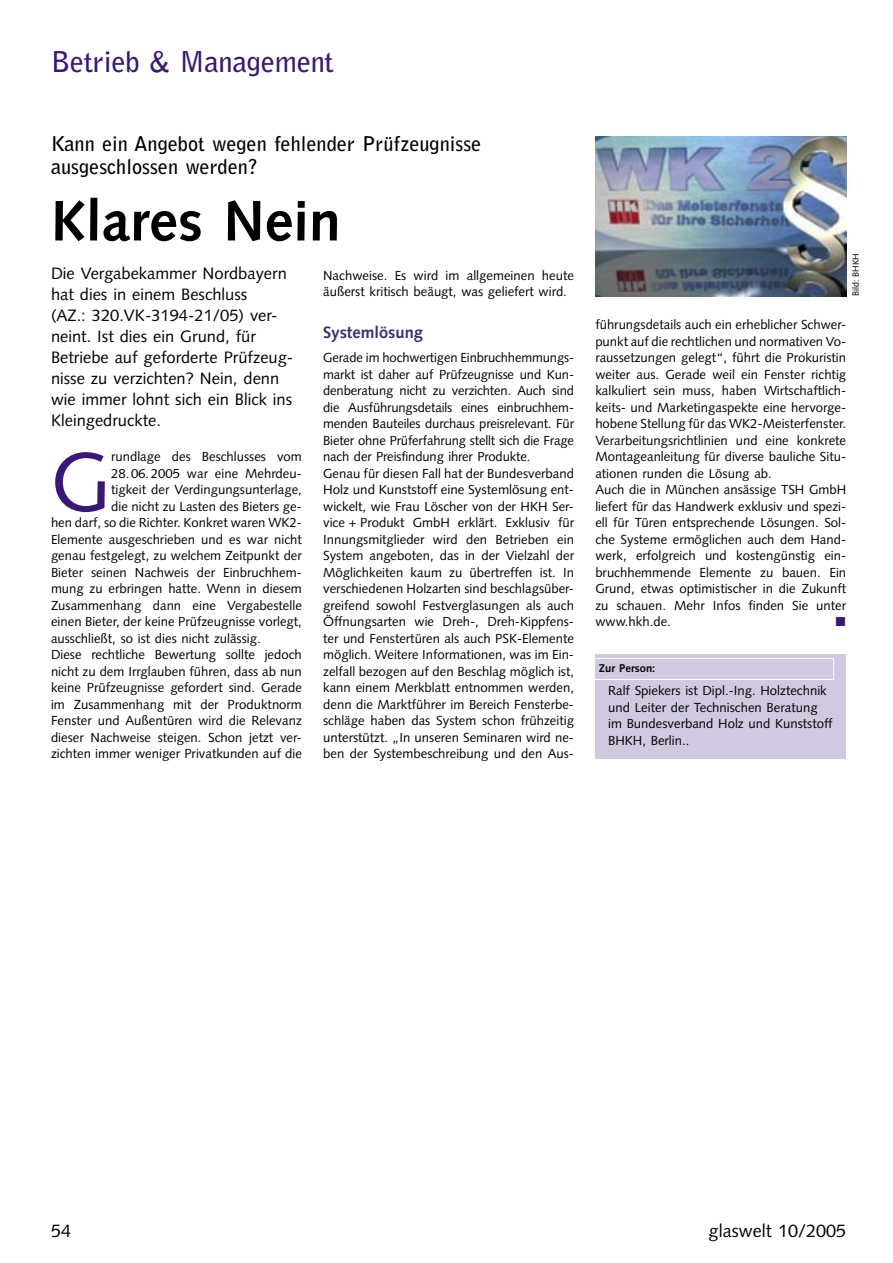
<style>
.page{position:relative;width:893px;height:1263px;background:#fff}
.page>*{position:absolute;margin:0;border:0;box-sizing:border-box;transform-origin:0 0}
.GW_Grundtext_mit_Initial{font:83.25px "Syntax LT Std";color:#381778}
.GW_Headline_38p{font:700 57px "Syntax LT Std";color:#000}
.GW_Rubriken{font:700 28.5px "Bell Gothic Std";letter-spacing:-.01em;color:#381778}
.GW_DZ_schwarz{font:700 20.25px/23.2px "Bell Gothic Std";color:#000}
.t1{font:18px "Syntax LT Std";color:#000}
.GW_Vorspann_11_14{font:16.5px/21px "Syntax LT Std";color:#000}
.GW_Zwischenüberschrift_11_14{font:700 16.5px "Syntax LT Std";color:#392e7a}
.GW_Grundtext_8_75_11{font:13.2px/16.5px "Syntax LT Std";color:#000;text-align:justify}
.GW_Grundtext_mit_Initial-2{font:13.2px "Syntax LT Std";color:#000}
.GW_Infokasten_Überschrift{font:700 11.25px "Syntax LT Std";color:#000}
.GW_Bildvermerk{font:9px "Syntax LT Std";color:#000}
</style>
<div class="page">
<img style="left:595px;top:136px;width:251px;height:160px">
<div style="left:595px;top:654px;width:251px;height:104px;background:#d0c9e0"></div>
<div style="left:585px;top:658px;width:249px;height:22px;border:1px solid #fff"></div>
<p class="GW_Rubriken" style="left:51px;top:45px;width:285px">Betrieb &amp; Management</p>
<p class="GW_DZ_schwarz" style="left:51px;top:132px;width:432px">Kann ein Angebot wegen fehlender Prüfzeugnisse ausgeschlossen werden?</p>
<p class="GW_Headline_38p" style="left:51px;top:188px;width:291px">Klares Nein</p>
<p class="GW_Vorspann_11_14" style="left:51px;top:263px;width:244px">Die Vergabekammer Nordbayern hat dies in einem Beschluss<br>(AZ.: 320.VK-3194-21/05) ver&shy;neint. Ist dies ein Grund, für<br>Betriebe auf geforderte Prüfzeug&shy;nisse zu verzichten? Nein, denn wie immer lohnt sich ein Blick ins<br>Kleingedruckte.</p>
<p class="GW_Grundtext_mit_Initial" style="left:51px;top:433px;width:62px">G</p>
<p class="GW_Grundtext_mit_Initial-2" style="left:111px;top:449px;width:192px">rundlage des Beschlusses vom</p>
<p class="GW_Grundtext_mit_Initial-2" style="left:111px;top:465px;width:192px">28. 06. 2005 war eine Mehrdeu-</p>
<p class="GW_Grundtext_mit_Initial-2" style="left:111px;top:482px;width:192px">tigkeit der Verdingungsunterlage,</p>
<p class="GW_Grundtext_mit_Initial-2" style="left:111px;top:498px;width:192px">die nicht zu Lasten des Bieters ge-</p>
<p class="GW_Grundtext_mit_Initial-2" style="left:51px;top:515px;width:252px">hen darf, so die Richter. Konkret waren WK2-</p>
<p class="GW_Grundtext_mit_Initial-2" style="left:51px;top:531px;width:252px">Elemente ausgeschrieben und es war nicht</p>
<p class="GW_Grundtext_mit_Initial-2" style="left:51px;top:548px;width:252px">genau festgelegt, zu welchem Zeitpunkt der</p>
<p class="GW_Grundtext_mit_Initial-2" style="left:51px;top:564px;width:252px">Bieter seinen Nachweis der Einbruchhem-</p>
<p class="GW_Grundtext_mit_Initial-2" style="left:51px;top:581px;width:252px">mung zu erbringen hatte. Wenn in diesem</p>
<p class="GW_Grundtext_mit_Initial-2" style="left:51px;top:597px;width:252px">Zusammenhang dann eine Vergabestelle</p>
<p class="GW_Grundtext_mit_Initial-2" style="left:51px;top:614px;width:252px">einen Bieter, der keine Prüfzeugnisse vorlegt,</p>
<p class="GW_Grundtext_mit_Initial-2" style="left:51px;top:630px;width:211px">ausschließt, so ist dies nicht zulässig.</p>
<p class="GW_Grundtext_8_75_11" style="left:51px;top:647px;width:252px">Diese rechtliche Bewertung sollte jedoch nicht zu dem Irrglauben führen, dass ab nun keine Prüfzeugnisse gefordert sind. Gerade im Zusammenhang mit der Produktnorm Fenster und Außentüren wird die Relevanz dieser Nachweise steigen. Schon jetzt ver&shy;zichten immer weniger Privatkunden auf die</p>
<p class="GW_Grundtext_8_75_11" style="left:323px;top:267px;width:252px">Nachweise. Es wird im allgemeinen heute äußerst kritisch beäugt, was geliefert wird.</p>
<p class="GW_Zwischenüberschrift_11_14" style="left:323px;top:323px;width:101px">Systemlösung</p>
<p class="GW_Grundtext_8_75_11" style="left:323px;top:350px;width:252px">Gerade im hochwertigen Einbruchhemmungs&shy;markt ist daher auf Prüfzeugnisse und Kun&shy;denberatung nicht zu verzichten. Auch sind die Ausführungsdetails eines einbruchhem&shy;menden Bauteiles durchaus preisrelevant. Für Bieter ohne Prüferfahrung stellt sich die Frage nach der Preisfindung ihrer Produkte.</p>
<p class="GW_Grundtext_8_75_11" style="left:323px;top:465px;width:252px">Genau für diesen Fall hat der Bundesverband Holz und Kunststoff eine Systemlösung ent&shy;wickelt, wie Frau Löscher von der HKH Ser&shy;vice + Produkt GmbH erklärt. Exklusiv für Innungsmitglieder wird den Betrieben ein System angeboten, das in der Vielzahl der Möglichkeiten kaum zu übertreffen ist. In verschiedenen Holzarten sind beschlagsüber&shy;greifend sowohl Festverglasungen als auch Öffnungsarten wie Dreh-, Dreh-Kippfens&shy;ter und Fenstertüren als auch PSK-Elemente möglich. Weitere Informationen, was im Ein&shy;zelfall bezogen auf den Beschlag möglich ist, kann einem Merkblatt entnommen werden, denn die Marktführer im Bereich Fensterbe&shy;schläge haben das System schon frühzeitig unterstützt. „In unseren Seminaren wird ne&shy;ben der Systembeschreibung und den Aus-</p>
<p class="GW_Bildvermerk" style="left:850px;top:296px;width:45px;rotate:-90deg">Bild: BHKH</p>
<p class="GW_Grundtext_8_75_11" style="left:595px;top:317px;width:252px">führungsdetails auch ein erheblicher Schwer&shy;punkt auf die rechtlichen und normativen Vo&shy;raussetzungen gelegt“, führt die Prokuristin weiter aus. Gerade weil ein Fenster richtig kalkuliert sein muss, haben Wirtschaftlich&shy;keits- und Marketingaspekte eine hervorge&shy;hobene Stellung für das WK2-Meisterfenster.<br>Verarbeitungsrichtlinien und eine konkrete Montageanleitung für diverse bauliche Situ&shy;ationen runden die Lösung ab.</p>
<p class="GW_Grundtext_8_75_11" style="left:595px;top:482px;width:252px">Auch die in München ansässige TSH GmbH liefert für das Handwerk exklusiv und spezi&shy;ell für Türen entsprechende Lösungen. Sol&shy;che Systeme ermöglichen auch dem Hand&shy;werk, erfolgreich und kostengünstig ein&shy;bruchhemmende Elemente zu bauen. Ein Grund, etwas optimistischer in die Zukunft zu schauen. Mehr Infos finden Sie unter www.hkh.de.</p>
<p class="GW_Infokasten_Überschrift" style="left:599px;top:662px;width:58px">Zur Person:</p>
<p class="GW_Grundtext_8_75_11" style="left:608px;top:682px;width:226px;text-align:left">Ralf Spiekers ist Dipl.-Ing. Holztechnik und Leiter der Technischen Beratung im Bundesverband Holz und Kunststoff BHKH, Berlin..</p>
<p class="t1" style="left:51px;top:1220px;width:22px">54</p>
<p class="t1" style="left:709px;top:1220px;width:139px">glaswelt 10/2005</p>
</div>
